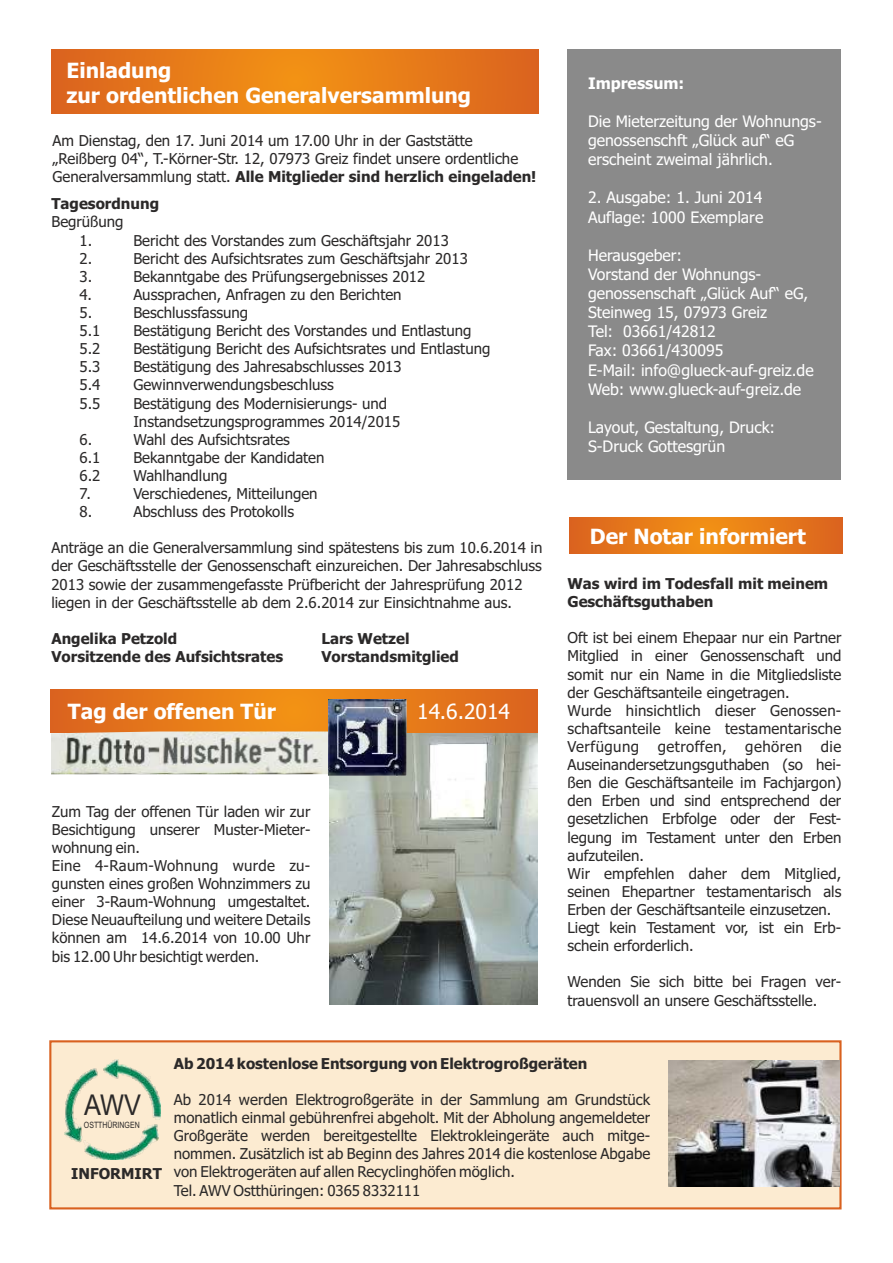
<style>
.page{position:relative;width:893px;height:1263px;background:#fff}
.page>*{position:absolute;margin:0;border:0;box-sizing:border-box;transform-origin:0 0}
.t1{font:28.65px "Arial";color:#2b2929;scale:.89 1}
.t2{font:700 21px/25.3px "Tahoma";color:#fff}
.t3{font:21px "Tahoma";color:#fff}
.t4{font:15.9px/19px "Tahoma";color:#fff}
.t5{font:700 15.9px "Tahoma";color:#fff}
.t6{font:15px/18.1px "Tahoma";color:#2b2929}
.t7{font:700 15px/18.1px "Tahoma";color:#2b2929}
.t8{font:8.7px "Arial";color:#2b2929;scale:.8 1}
.s1{font-weight:700}
</style>
<div class="page">
<img style="left:330px;top:727px;width:208px;height:277px">
<div style="left:49px;top:1040px;width:793px;height:170px;background:#fcebd1"></div>
<img style="left:65px;top:1060px;width:95px;height:99px">
<div style="left:567px;top:49px;width:273px;height:430px;background:#8a8a8a"></div>
<svg style="left:51px;top:49px;width:487px;height:64px;background:#e67a19"></svg>
<img style="left:668px;top:1061px;width:171px;height:125px">
<svg style="left:50px;top:689px;width:487px;height:44px;background:#e4781a"></svg>
<img style="left:51px;top:731px;width:278px;height:43px">
<img style="left:329px;top:700px;width:80px;height:76px">
<svg style="left:569px;top:517px;width:274px;height:36px;background:#e67a19"></svg>
<h2 class="t2" style="left:66px;top:59px;width:406px">Einladung<br>zur ordentlichen Generalversammlung</h2>
<p class="t6" style="left:52px;top:133px;width:485px">Am Dienstag, den 17. Juni 2014 um 17.00 Uhr in der Gaststätte „Reißberg 04“, T.-Körner-Str. 12, 07973 Greiz findet unsere ordentliche<br>Generalversammlung statt. <span class="s1">Alle Mitglieder sind herzlich eingeladen!</span></p>
<p class="t7" style="left:51px;top:196px;width:109px">Tagesordnung</p>
<p class="t6" style="left:51px;top:214px;width:74px;text-align:center">Begrüßung<br>1.</p>
<p class="t6" style="left:133px;top:232px;width:317px">Bericht des Vorstandes zum Geschäftsjahr 2013</p>
<p class="t6" style="left:80px;top:250px;width:14px">2.</p>
<p class="t6" style="left:133px;top:250px;width:336px">Bericht des Aufsichtsrates zum Geschäftsjahr 2013</p>
<p class="t6" style="left:80px;top:268px;width:14px">3.</p>
<p class="t6" style="left:133px;top:268px;width:293px">Bekanntgabe des Prüfungsergebnisses 2012</p>
<p class="t6" style="left:80px;top:287px;width:14px">4.</p>
<p class="t6" style="left:133px;top:287px;width:270px">Aussprachen, Anfragen zu den Berichten</p>
<p class="t6" style="left:80px;top:305px;width:14px">5.</p>
<p class="t6" style="left:133px;top:305px;width:116px">Beschlussfassung</p>
<p class="t6" style="left:80px;top:323px;width:22px">5.1</p>
<p class="t6" style="left:133px;top:323px;width:339px">Bestätigung Bericht des Vorstandes und Entlastung</p>
<p class="t6" style="left:80px;top:341px;width:22px">5.2</p>
<p class="t6" style="left:133px;top:341px;width:358px">Bestätigung Bericht des Aufsichtsrates und Entlastung</p>
<p class="t6" style="left:80px;top:359px;width:22px">5.3</p>
<p class="t6" style="left:133px;top:359px;width:270px">Bestätigung des Jahresabschlusses 2013</p>
<p class="t6" style="left:80px;top:377px;width:22px">5.4</p>
<p class="t6" style="left:133px;top:377px;width:202px">Gewinnverwendungsbeschluss</p>
<p class="t6" style="left:80px;top:395px;width:22px">5.5</p>
<p class="t6" style="left:133px;top:395px;width:268px">Bestätigung des Modernisierungs- und<br>Instandsetzungsprogrammes 2014/2015</p>
<p class="t6" style="left:80px;top:431px;width:14px">6.</p>
<p class="t6" style="left:133px;top:431px;width:158px">Wahl des Aufsichtsrates</p>
<p class="t6" style="left:80px;top:450px;width:22px">6.1</p>
<p class="t6" style="left:133px;top:450px;width:193px">Bekanntgabe der Kandidaten</p>
<p class="t6" style="left:80px;top:468px;width:22px">6.2</p>
<p class="t6" style="left:133px;top:468px;width:96px">Wahlhandlung</p>
<p class="t6" style="left:80px;top:486px;width:13px">7.</p>
<p class="t6" style="left:133px;top:486px;width:186px">Verschiedenes, Mitteilungen</p>
<p class="t6" style="left:80px;top:504px;width:14px">8.</p>
<p class="t6" style="left:133px;top:504px;width:162px">Abschluss des Protokolls</p>
<p class="t6" style="left:51px;top:540px;width:492px">Anträge an die Generalversammlung sind spätestens bis zum 10.6.2014 in der Geschäftsstelle der Genossenschaft einzureichen. Der Jahresabschluss 2013 sowie der zusammengefasste Prüfbericht der Jahresprüfung 2012 liegen in der Geschäftsstelle ab dem 2.6.2014 zur Einsichtnahme aus.</p>
<p class="t7" style="left:51px;top:631px;width:127px">Angelika Petzold</p>
<p class="t7" style="left:321px;top:631px;width:90px">Lars Wetzel</p>
<p class="t7" style="left:51px;top:649px;width:233px">Vorsitzende des Aufsichtsrates</p>
<p class="t7" style="left:321px;top:649px;width:139px">Vorstandsmitglied</p>
<h2 class="t2" style="left:68px;top:701px;width:210px">Tag der offenen Tür</h2>
<h2 class="t3" style="left:417px;top:703px;width:94px">14.6.2014</h2>
<p class="t6" style="left:52px;top:803px;width:260px">Zum Tag der offenen Tür laden wir zur Besichtigung unserer Muster-Mieter&shy;wohnung ein.<br>Eine 4-Raum-Wohnung wurde zu&shy;gunsten eines großen Wohnzimmers zu einer 3-Raum-Wohnung umgestaltet.<br>Diese Neuaufteilung und weitere Details können am 14.6.2014 von 10.00 Uhr bis 12.00 Uhr besichtigt werden.</p>
<p class="t5" style="left:588px;top:77px;width:98px">Impressum:</p>
<p class="t4" style="left:588px;top:113px;width:235px">Die Mieterzeitung der Wohnungs&shy;genossenschft „Glück auf“ eG erscheint zweimal jährlich.</p>
<p class="t4" style="left:588px;top:189px;width:177px">2. Ausgabe: 1. Juni 2014<br>Auflage: 1000 Exemplare</p>
<p class="t4" style="left:588px;top:247px;width:227px">Herausgeber:<br>Vorstand der Wohnungs&shy;genossenschaft „Glück Auf“ eG,<br>Steinweg 15, 07973 Greiz<br>Tel: 03661/42812<br>Fax: 03661/430095<br>E-Mail: info@glueck-auf-greiz.de<br>Web: www.glueck-auf-greiz.de</p>
<p class="t4" style="left:588px;top:419px;width:189px">Layout, Gestaltung, Druck:<br>S-Druck Gottesgrün</p>
<h2 class="t2" style="left:590px;top:525px;width:217px">Der Notar informiert</h2>
<p class="t7" style="left:567px;top:576px;width:262px">Was wird im Todesfall mit meinem<br>Geschäftsguthaben</p>
<p class="t6" style="left:567px;top:630px;width:275px">Oft ist bei einem Ehepaar nur ein Partner Mitglied in einer Genossenschaft und somit nur ein Name in die Mitgliedsliste der Geschäftsanteile eingetragen.<br>Wurde hinsichtlich dieser Genossen&shy;schaftsanteile keine testamentarische Verfügung getroffen, gehören die Auseinandersetzungsguthaben (so hei&shy;ßen die Geschäftsanteile im Fachjargon) den Erben und sind entsprechend der gesetzlichen Erbfolge oder der Fest&shy;legung im Testament unter den Erben aufzuteilen.<br>Wir empfehlen daher dem Mitglied, seinen Ehepartner testamentarisch als Erben der Geschäftsanteile einzusetzen.<br>Liegt kein Testament vor, ist ein Erb&shy;schein erforderlich.</p>
<p class="t6" style="left:567px;top:974px;width:275px">Wenden Sie sich bitte bei Fragen ver&shy;trauensvoll an unsere Geschäftsstelle.</p>
<h1 class="t1" style="left:84px;top:1094px;width:65px">AWV</h1>
<p class="t8" style="left:84px;top:1121px;width:71px">OSTTHÜRINGEN</p>
<p class="t7" style="left:71px;top:1165px;width:92px">INFORMIRT</p>
<p class="t7" style="left:174px;top:1055px;width:415px">Ab 2014 kostenlose Entsorgung von Elektrogroßgeräten</p>
<p class="t6" style="left:174px;top:1092px;width:478px">Ab 2014 werden Elektrogroßgeräte in der Sammlung am Grundstück monatlich einmal gebührenfrei abgeholt. Mit der Abholung angemeldeter Großgeräte werden bereitgestellte Elektrokleingeräte auch mitge&shy;nommen. Zusätzlich ist ab Beginn des Jahres 2014 die kostenlose Abgabe von Elektrogeräten auf allen Recyclinghöfen möglich.<br>Tel. AWV Ostthüringen: 0365 8332111</p>
</div>
